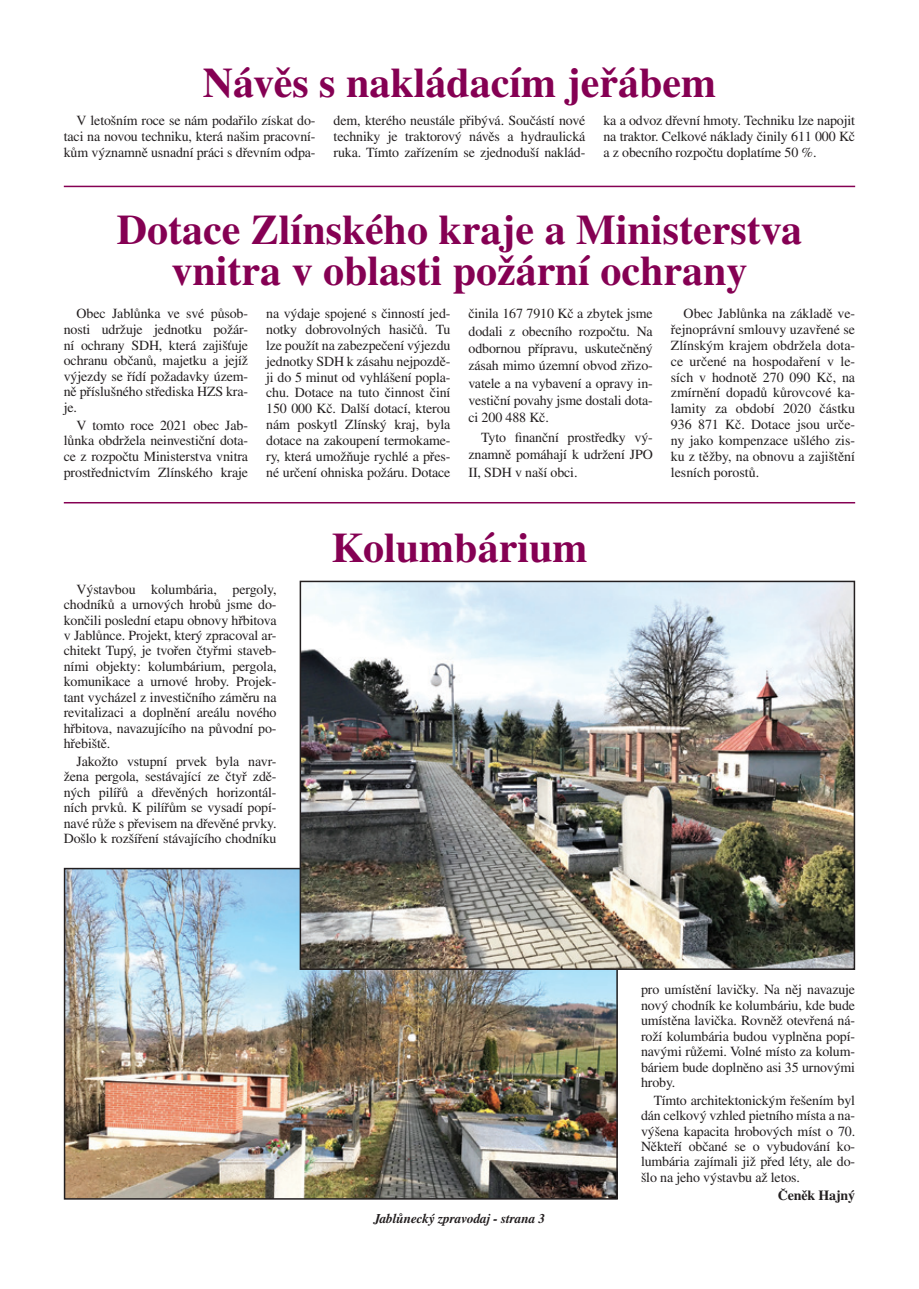
<style>
.page{position:relative;width:919px;height:1289px;background:#fff}
.page>*{position:absolute;margin:0;border:0;box-sizing:border-box;transform-origin:0 0}
.t1{font:700 42px/40.8px "Times CE";color:#850053;text-align:center}
.t2{font:13.95px/15.5px "Times CE";letter-spacing:-.01em;color:#231f20;text-align:justify}
.t3{font:700 13.95px "Times CE";letter-spacing:-.01em;color:#231f20}
.t4{font:italic 700 13.35px "Times CE";letter-spacing:-.01em;color:#231f20}
</style>
<div class="page">
<img style="left:67px;top:870px;width:547px;height:326px">
<div style="left:64px;top:867px;width:553px;height:332px;border:2px solid #231f20"></div>
<img style="left:302px;top:583px;width:550px;height:383px">
<div style="left:299px;top:580px;width:556px;height:389px;border:2px solid #231f20"></div>
<hr style="left:64px;top:502px;width:791px;height:1px;background:#850053">
<hr style="left:64px;top:186px;width:791px;height:1px;background:#850053">
<h1 class="t1" style="left:203px;top:62px;width:514px">Návěs s nakládacím jeřábem</h1>
<p class="t2" style="left:64px;top:112px;width:253px;line-height:16px;text-indent:13px">V letošním roce se nám podařilo získat do&shy;taci na novou techniku, která našim pracovní&shy;kům významně usnadní práci s dřevním odpa-</p>
<p class="t2" style="left:333px;top:112px;width:253px;line-height:16px">dem, kterého neustále přibývá. Součástí nové techniky je traktorový návěs a hydraulická ruka. Tímto zařízením se zjednoduší naklád-</p>
<p class="t2" style="left:603px;top:112px;width:253px;line-height:16px">ka a odvoz dřevní hmoty. Techniku lze napojit na traktor. Celkové náklady činily 611 000 Kč a z obecního rozpočtu doplatíme 50 %.</p>
<h1 class="t1" style="left:117px;top:209px;width:687px">Dotace Zlínského kraje a Ministerstva vnitra v oblasti požární ochrany</h1>
<p class="t2" style="left:64px;top:305px;width:186px;text-indent:13px">Obec Jablůnka ve své působ&shy;nosti udržuje jednotku požár&shy;ní ochrany SDH, která zajišťuje ochranu občanů, majetku a jejíž výjezdy se řídí požadavky územ&shy;ně příslušného střediska HZS kra&shy;je.</p>
<p class="t2" style="left:64px;top:417px;width:186px;text-indent:13px">V tomto roce 2021 obec Jab&shy;lůnka obdržela neinvestiční dota&shy;ce z rozpočtu Ministerstva vnitra prostřednictvím Zlínského kraje</p>
<p class="t2" style="left:670px;top:305px;width:186px;text-indent:13px">Obec Jablůnka na základě ve&shy;řejnoprávní smlouvy uzavřené se Zlínským krajem obdržela dota&shy;ce určené na hospodaření v le&shy;sích v hodnotě 270 090 Kč, na zmírnění dopadů kůrovcové ka&shy;lamity za období 2020 částku 936 871 Kč. Dotace jsou urče&shy;ny jako kompenzace ušlého zis&shy;ku z těžby, na obnovu a zajištění lesních porostů.</p>
<p class="t2" style="left:266px;top:305px;width:186px">na výdaje spojené s činností jed&shy;notky dobrovolných hasičů. Tu lze použít na zabezpečení výjezdu jednotky SDH k zásahu nejpozdě&shy;ji do 5 minut od vyhlášení popla&shy;chu. Dotace na tuto činnost činí 150 000 Kč. Další dotací, kterou nám poskytl Zlínský kraj, byla dotace na zakoupení termokame&shy;ry, která umožňuje rychlé a přes&shy;né určení ohniska požáru. Dotace</p>
<p class="t2" style="left:468px;top:305px;width:186px;line-height:17.4px">činila 167 7910 Kč a zbytek jsme dodali z obecního rozpočtu. Na odbornou přípravu, uskutečněný zásah mimo územní obvod zřizo&shy;vatele a na vybavení a opravy in&shy;vestiční povahy jsme dostali dota&shy;ci 200 488 Kč.</p>
<p class="t2" style="left:468px;top:428px;width:186px;line-height:17.4px;text-indent:13px">Tyto finanční prostředky vý&shy;znamně pomáhají k udržení JPO II, SDH v naší obci.</p>
<p class="t2" style="left:64px;top:581px;width:214px;text-indent:13px">Výstavbou kolumbária, pergoly, chodníků a urnových hrobů jsme do&shy;končili poslední etapu obnovy hřbitova v Jablůnce. Projekt, který zpracoval ar&shy;chitekt Tupý, je tvořen čtyřmi staveb&shy;ními objekty: kolumbárium, pergola, komunikace a urnové hroby. Projek&shy;tant vycházel z investičního záměru na revitalizaci a doplnění areálu nového hřbitova, navazujícího na původní po&shy;hřebiště.</p>
<p class="t2" style="left:64px;top:753px;width:214px;text-indent:13px">Jakožto vstupní prvek byla navr&shy;žena pergola, sestávající ze čtyř zdě&shy;ných pilířů a dřevěných horizontál&shy;ních prvků. K pilířům se vysadí popí&shy;navé růže s převisem na dřevěné prvky.<br>Došlo k rozšíření stávajícího chodníku</p>
<h1 class="t1" style="left:331px;top:527px;width:257px">Kolumbárium</h1>
<p class="t4" style="left:373px;top:1210px;width:173px">Jablůnecký zpravodaj - strana 3</p>
<p class="t2" style="left:641px;top:981px;width:216px">pro umístění lavičky. Na něj navazuje nový chodník ke kolumbáriu, kde bude umístěna lavička. Rovněž otevřená ná&shy;roží kolumbária budou vyplněna popí&shy;navými růžemi. Volné místo za kolum&shy;báriem bude doplněno asi 35 urnovými hroby.</p>
<p class="t2" style="left:641px;top:1092px;width:216px;text-indent:13px">Tímto architektonickým řešením byl dán celkový vzhled pietního místa a na&shy;výšena kapacita hrobových míst o 70.<br>Někteří občané se o vybudování ko&shy;lumbária zajímali již před léty, ale do&shy;šlo na jeho výstavbu až letos.</p>
<p class="t3" style="left:777px;top:1186px;width:79px">Čeněk Hajný</p>
</div>
